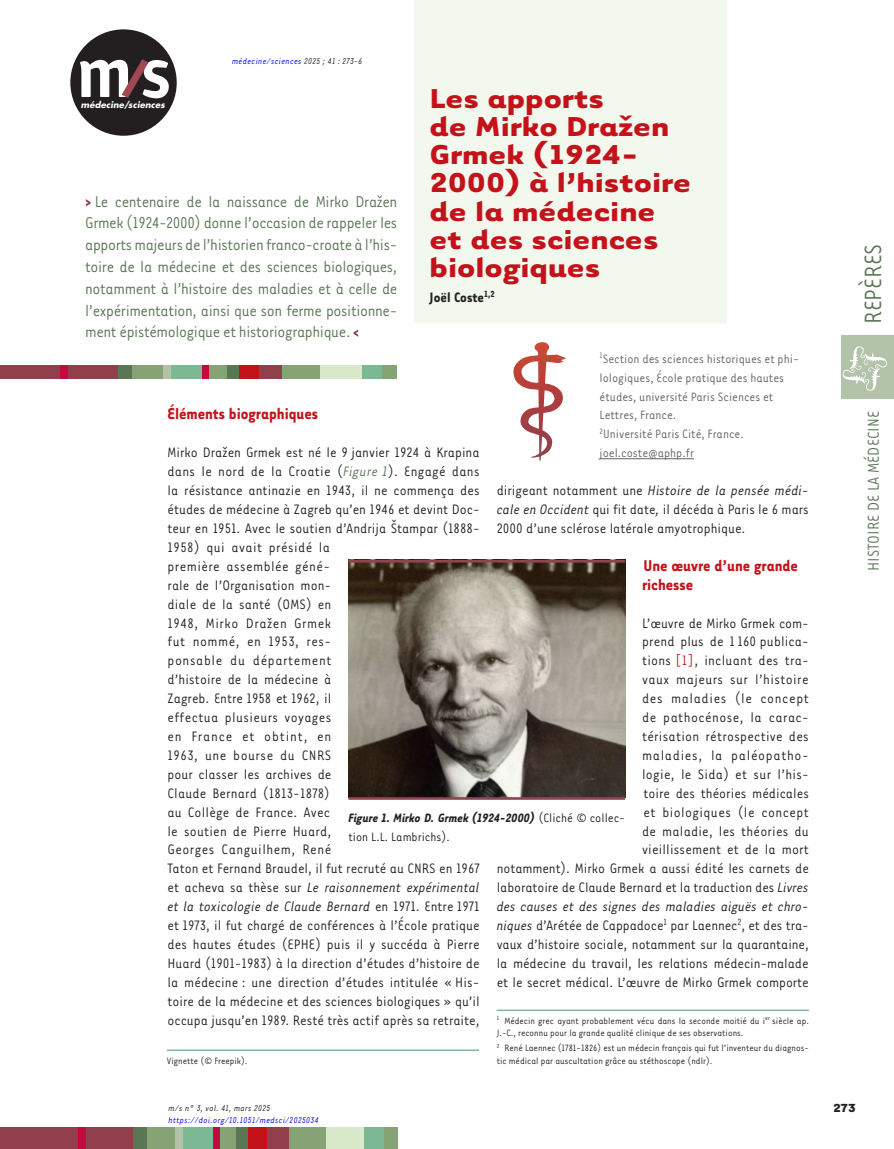
<style>
.page{position:relative;width:894px;height:1149px;background:#fff}
.page>*{position:absolute;margin:0;border:0;box-sizing:border-box;transform-origin:0 0}
.t1{font:700 31.5px/28.2px "Tarzana Wide OT";color:#c4121a}
.t2{font:27px "Tarzana Nar OT";color:#5a7755}
.t3{font:18px/21.8px "Tarzana Nar OT";letter-spacing:-.02em;color:#5a7755;text-align:justify}
.t4{font:700 18px/18.9px "Tarzana Nar OT";color:#c4121a}
.t5{font:18px "Tarzana Nar OT";color:#5a7755}
.t6{font:15.75px/18.9px "Tarzana Nar OT";color:#231f20}
.t7{font:700 15.75px "Tarzana Nar OT";color:#231f20}
.t8{font:13.95px/18.9px "Tarzana Nar OT";color:#636366}
.t9{font:13.95px/18.9px "Tarzana Nar OT";color:#231f20}
.t10{font:700 13.5px "Tarzana Wide OT";color:#231f20}
.t11{font:10.5px/12.6px "Tarzana Nar OT";color:#231f20}
.t12{font:italic 9.75px "Tarzana Nar OT";letter-spacing:.025em;color:#00f}
.t13{font:italic 9.75px "Tarzana Nar OT";letter-spacing:.025em;color:#231f20}
.t14{font:italic 700 8.55px "Futura";letter-spacing:.01em;color:#fff}
.s1{color:#231f20}
.s2{font-weight:700;color:#913f4b}
.s3{font-style:italic;color:#5a7755}
.s4{font-style:italic}
.s5{color:#c12025}
.s6{font-weight:700;font-style:italic}
</style>
<div class="page">
<div style="left:0;top:1127px;width:134px;height:21px;background:#913f4b"></div>
<div style="left:235px;top:1127px;width:13px;height:21px;background:#5a7755"></div>
<div style="left:78px;top:1127px;width:7px;height:21px;background:#c40941"></div>
<div style="left:133px;top:1127px;width:22px;height:21px;background:#5a7755"></div>
<div style="left:147px;top:1127px;width:30px;height:21px;background:#86a375"></div>
<div style="left:175px;top:1127px;width:9px;height:21px;background:#b3c3aa"></div>
<div style="left:183px;top:1127px;width:30px;height:21px;background:#7db894"></div>
<div style="left:217px;top:1127px;width:19px;height:21px;background:#86a375"></div>
<div style="left:213px;top:1127px;width:6px;height:21px;background:#c40941"></div>
<div style="left:248px;top:1127px;width:27px;height:21px;background:#c4121a"></div>
<div style="left:287px;top:1127px;width:39px;height:21px;background:#86a375"></div>
<div style="left:267px;top:1127px;width:21px;height:21px;background:#913f4b"></div>
<div style="left:326px;top:1127px;width:38px;height:21px;background:#d9eaca"></div>
<div style="left:364px;top:1127px;width:20px;height:21px;background:#7db894"></div>
<div style="left:383px;top:1127px;width:14px;height:21px;background:#86a375"></div>
<div style="left:840px;top:335px;width:53px;height:64px;background:#b3c3aa"></div>
<svg style="left:842px;top:346px;width:44px;height:44px"></svg>
<div style="left:70px;top:29px;width:107px;height:107px;background:#231f20;border-radius:50%"></div>
<svg style="left:80px;top:60px;width:89px;height:38px"></svg>
<div style="left:414px;top:0;width:312px;height:322px;background:#f2f8ed"></div>
<hr style="left:496px;top:1009px;width:312px;height:1px;background:#7db894">
<div style="left:0;top:365px;width:119px;height:13px;background:#913f4b"></div>
<div style="left:118px;top:365px;width:18px;height:13px;background:#5a7755"></div>
<div style="left:225px;top:365px;width:14px;height:13px;background:#5a7755"></div>
<div style="left:133px;top:365px;width:31px;height:13px;background:#86a375"></div>
<div style="left:168px;top:365px;width:34px;height:13px;background:#7db894"></div>
<div style="left:361px;top:365px;width:22px;height:13px;background:#7db894"></div>
<div style="left:207px;top:365px;width:19px;height:13px;background:#86a375"></div>
<div style="left:382px;top:365px;width:14px;height:13px;background:#86a375"></div>
<div style="left:280px;top:365px;width:40px;height:13px;background:#86a375"></div>
<div style="left:320px;top:365px;width:42px;height:13px;background:#d9eaca"></div>
<div style="left:163px;top:365px;width:8px;height:13px;background:#b3c3aa"></div>
<div style="left:60px;top:365px;width:8px;height:13px;background:#c40941"></div>
<div style="left:202px;top:365px;width:6px;height:13px;background:#c40941"></div>
<div style="left:239px;top:365px;width:29px;height:13px;background:#c4121a"></div>
<div style="left:259px;top:365px;width:22px;height:13px;background:#913f4b"></div>
<hr style="left:599px;top:458px;width:94px;height:1px;background:#636366">
<img style="left:513px;top:343px;width:52px;height:118px">
<hr style="left:167px;top:1049px;width:312px;height:1px;background:#7db894">
<svg style="left:353px;top:329px;width:5px;height:8px"></svg>
<img style="left:348px;top:562px;width:276px;height:235px">
<hr style="left:348px;top:560px;width:276px;height:2px;background:#8d454f">
<hr style="left:348px;top:797px;width:276px;height:2px;background:#8d454f">
<p class="t14" style="left:81px;top:99px;width:85px">médecine/sciences</p>
<p class="t12" style="left:232px;top:55px;width:132px">médecine/sciences <span class="s1">2025 ; 41 : 273-6</span></p>
<p class="t3" style="left:85px;top:190px;width:313px"><span class="s2">&gt;</span> Le centenaire de la naissance de Mirko Dražen Grmek (1924-2000) donne l’occasion de rappeler les apports majeurs de l’historien franco-croate à l’his&shy;toire de la médecine et des sciences biologiques, notamment à l’histoire des maladies et à celle de l’expérimentation, ainsi que son ferme positionne&shy;ment épistémologique et historiographique.</p>
<h1 class="t1" style="left:429px;top:82px;width:263px">Les apports<br>de Mirko Dražen<br>Grmek (1924-<br>2000) à l’histoire de la médecine et des sciences biologiques</h1>
<p class="t7" style="left:429px;top:287px;width:67px">Joël Coste<sup>1,2</sup></p>
<p class="t8" style="left:599px;top:348px;width:201px"><sup>1</sup>Section des sciences historiques et phi&shy;lologiques, École pratique des hautes études, université Paris Sciences et<br>Lettres, France.<br><sup>2</sup>Université Paris Cité, France. joel.coste@aphp.fr</p>
<p class="t4" style="left:167px;top:403px;width:152px">Éléments biographiques</p>
<p class="t6" style="left:167px;top:442px;width:313px">Mirko Dražen Grmek est né le 9 janvier 1924 à Krapina dans le nord de la Croatie (<span class="s3">Figure 1</span>). Engagé dans la résistance antinazie en 1943, il ne commença des études de médecine à Zagreb qu’en 1946 et devint Doc&shy;teur en 1951. Avec le soutien d’Andrija Štampar (1888- 1958) qui avait présidé la<br>première assemblée géné-<br>rale de l’Organisation mon-<br>diale de la santé (OMS) en<br>1948, Mirko Dražen Grmek<br>fut nommé, en 1953, res-<br>ponsable du département<br>d’histoire de la médecine à<br>Zagreb. Entre 1958 et 1962, il<br>effectua plusieurs voyages<br>en France et obtint, en<br>1963, une bourse du CNRS<br>pour classer les archives de<br>Claude Bernard (1813-1878)<br>au Collège de France. Avec<br>le soutien de Pierre Huard,<br>Georges Canguilhem, René<br>Taton et Fernand Braudel, il fut recruté au CNRS en 1967 et acheva sa thèse sur <span class="s4">Le raisonnement expérimental et la toxicologie de Claude Bernard</span> en 1971. Entre 1971 et 1973, il fut chargé de conférences à l’École pratique des hautes études (EPHE) puis il y succéda à Pierre Huard (1901-1983) à la direction d’études d’histoire de la médecine : une direction d’études intitulée « His&shy;toire de la médecine et des sciences biologiques » qu’il occupa jusqu’en 1989. Resté très actif après sa retraite,</p>
<p class="t6" style="left:496px;top:480px;width:313px;text-align:justify">dirigeant notamment une <span class="s4">Histoire de la pensée médi&shy;cale en Occident</span> qui fit date<span class="s4">,</span> il décéda à Paris le 6 mars 2000 d’une sclérose latérale amyotrophique.</p>
<p class="t4" style="left:641px;top:555px;width:157px">Une œuvre d’une grande richesse</p>
<p class="t6" style="left:496px;top:612px;width:313px;text-align:right">L’œuvre de Mirko Grmek com-<br>prend plus de 1 160 publica-<br>tions <span class="s5">[1]</span>, incluant des tra-<br>vaux majeurs sur l’histoire<br>des maladies (le concept<br>de pathocénose, la carac-<br>térisation rétrospective des<br>maladies, la paléopatho-<br>logie, le Sida) et sur l’his-<br>toire des théories médicales<br>et biologiques (le concept<br>de maladie, les théories du<br>vieillissement et de la mort<br>notamment). Mirko Grmek a aussi édité les carnets de laboratoire de Claude Bernard et la traduction des <span class="s4">Livres des causes et des signes des maladies aiguës et chro&shy;niques</span> d’Arétée de Cappadoce<sup>1</sup> par Laennec<sup>2</sup>, et des tra&shy;vaux d’histoire sociale, notamment sur la quarantaine, la médecine du travail, les relations médecin-malade et le secret médical. L’œuvre de Mirko Grmek comporte</p>
<p class="t11" style="left:496px;top:1013px;width:313px"><sup>1</sup> Médecin grec ayant probablement vécu dans la seconde moitié du i<sup>er</sup> siècle ap.<br>J.-C., reconnu pour la grande qualité clinique de ses observations.</p>
<p class="t11" style="left:496px;top:1041px;width:313px"><sup>2</sup> René Laennec (1781-1826) est un médecin français qui fut l’inventeur du diagnos&shy;tic médical par auscultation grâce au stéthoscope (ndlr).</p>
<p class="t9" style="left:348px;top:807px;width:278px"><span class="s6">Figure 1. Mirko D. Grmek (1924-2000)</span> (Cliché © collec&shy;tion L.L. Lambrichs).</p>
<p class="t11" style="left:167px;top:1053px;width:82px">Vignette (© Freepik).</p>
<p class="t13" style="left:168px;top:1102px;width:103px">m/s n° 3, vol. 41, mars 2025</p>
<p class="t12" style="left:168px;top:1114px;width:152px">https://doi.org/10.1051/medsci/2025034</p>
<h2 class="t2" style="left:856px;top:324px;width:82px;rotate:-90deg">REPÈRES</h2>
<p class="t5" style="left:862px;top:571px;width:161px;rotate:-90deg">HISTOIRE DE LA MÉDECINE</p>
<p class="t10" style="left:832px;top:1098px;width:24px">273</p>
</div>
